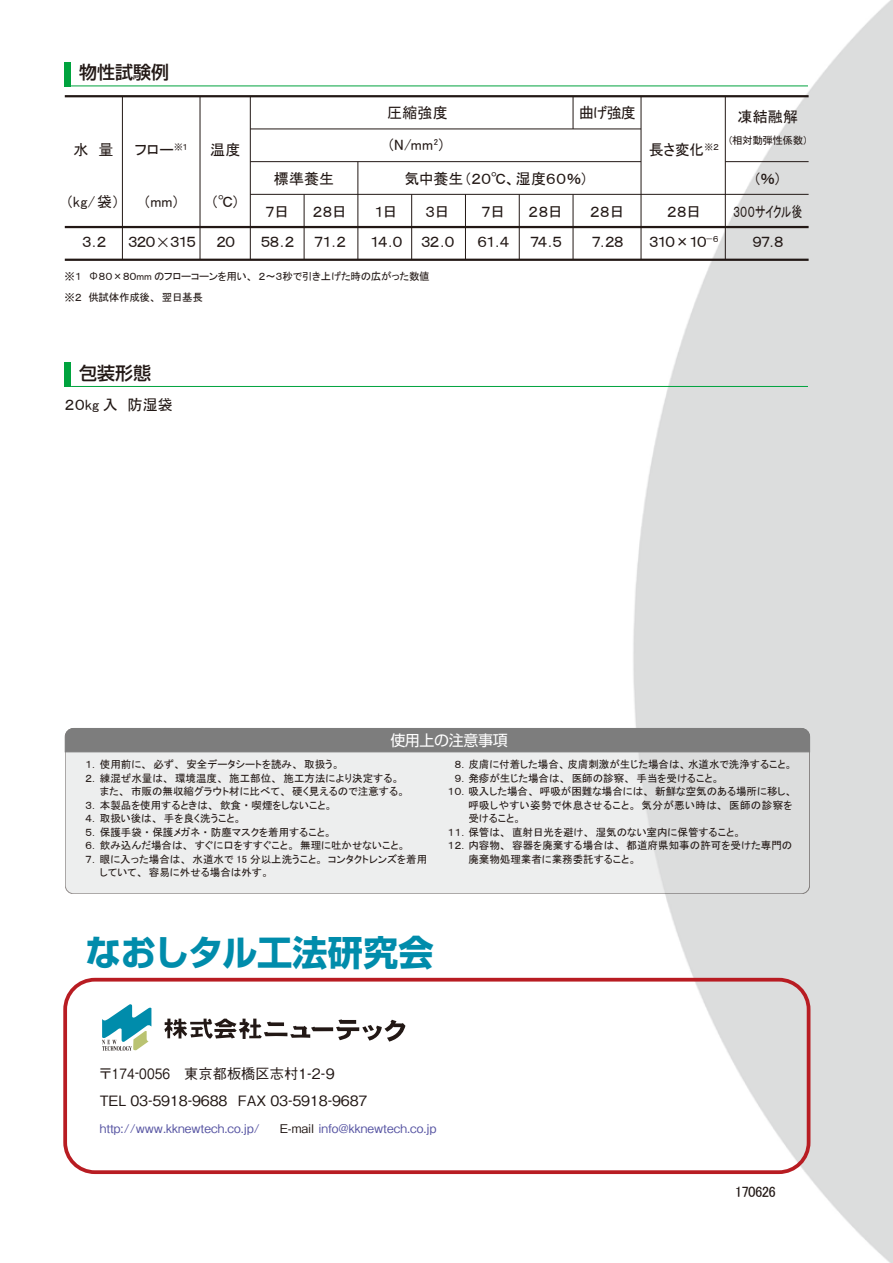
<style>
.page{position:relative;width:893px;height:1263px;background:#fff}
.page>*{position:absolute;margin:0;border:0;box-sizing:border-box;transform-origin:0 0}
.t1{font:700 35.25px "Shin Go Pr 5";color:#008cab}
.t2{font:500 18px "Shin Go Pro";color:#221815}
.t3{font:15px/33px "MS P Gothic";letter-spacing:-.03em;color:#221815}
.t4{font:15px "MS P Gothic";letter-spacing:-.01em;color:#221815}
.t5{font:15px/33px "MS P Gothic";letter-spacing:.01em;color:#221815;text-align:center}
.t6{font:15px "Shin Go Pro";letter-spacing:-.025em;color:#fff}
.t7{font:500 14.25px/27px "Gothic BBB Pro";color:#221815}
.t8{font:500 12px "Gothic BBB Pro";color:#5654a2}
.t9{font:10.5px/13.5px "MS P Gothic";color:#221815}
.t10{font:10.5px/21px "MS P Gothic";letter-spacing:-.025em;color:#221815}
.t11{font:10.5px/13.5px "MS P Gothic";letter-spacing:.035em;color:#221815}
.t12{font:10.5px "MS P Gothic";letter-spacing:-.04em;color:#221815}
.s1{font-family:"Koz Go Pr 6 N"}
.s2{color:#221815}
</style>
<div class="page">
<img style="left:625px;top:0;width:268px;height:1263px">
<hr style="left:65px;top:95px;width:744px;height:2px;background:#221815">
<hr style="left:250px;top:129px;width:391px;height:1px;background:#221815">
<hr style="left:250px;top:161px;width:391px;height:1px;background:#221815">
<hr style="left:725px;top:161px;width:84px;height:1px;background:#221815">
<hr style="left:250px;top:194px;width:559px;height:1px;background:#221815">
<hr style="left:65px;top:226px;width:744px;height:2px;background:#221815">
<hr style="left:65px;top:259px;width:744px;height:2px;background:#221815">
<hr style="left:122px;top:96px;width:1px;height:164px;background:#221815">
<hr style="left:200px;top:96px;width:1px;height:164px;background:#221815">
<hr style="left:250px;top:96px;width:1px;height:164px;background:#221815">
<hr style="left:357px;top:162px;width:1px;height:98px;background:#221815">
<hr style="left:519px;top:194px;width:1px;height:66px;background:#221815">
<hr style="left:465px;top:194px;width:1px;height:66px;background:#221815">
<hr style="left:304px;top:194px;width:1px;height:66px;background:#221815">
<hr style="left:411px;top:194px;width:1px;height:66px;background:#221815">
<hr style="left:573px;top:194px;width:1px;height:66px;background:#221815">
<hr style="left:573px;top:96px;width:1px;height:33px;background:#221815">
<hr style="left:641px;top:96px;width:1px;height:164px;background:#221815">
<hr style="left:725px;top:96px;width:1px;height:164px;background:#221815">
<div style="left:64px;top:62px;width:7px;height:24px;background:#00a33e"></div>
<hr style="left:71px;top:86px;width:737px;height:1px;background:#00a33e">
<div style="left:64px;top:363px;width:7px;height:24px;background:#00a33e"></div>
<hr style="left:71px;top:386px;width:737px;height:1px;background:#00a33e">
<div style="left:65px;top:728px;width:745px;height:166px;background:linear-gradient(to right,#f1f2f2,#e0e1e1);border-radius:9px"></div>
<div style="left:65px;top:728px;width:745px;height:24px;background:#7d7d7d"></div>
<div style="left:63px;top:978px;width:747px;height:196px;border:4px solid #b81c22;border-radius:30px"></div>
<svg style="left:102px;top:1004px;width:49px;height:47px"></svg>
<svg style="left:164px;top:1018px;width:241px;height:23px"></svg>
<p class="t2" style="left:79px;top:58px;width:91px">物性試験例</p>
<p class="t3" style="left:73px;top:133px;width:41px">水　量</p>
<p class="t3" style="left:66px;top:185px;width:55px">（kg/袋）</p>
<p class="t3" style="left:82px;top:225px;width:27px">３.２</p>
<p class="t3" style="left:135px;top:133px;width:55px">フロー<sup>※１</sup></p>
<p class="t3" style="left:143px;top:185px;width:38px">（mm）</p>
<p class="t3" style="left:128px;top:225px;width:70px">３２０<span class="s1">×</span>３１５</p>
<p class="t3" style="left:387px;top:96px;width:62px">圧縮強度</p>
<p class="t3" style="left:579px;top:96px;width:58px">曲げ強度</p>
<p class="t3" style="left:387px;top:128px;width:60px">（N/mm<sup>2</sup>）</p>
<p class="t3" style="left:210px;top:133px;width:32px">温度</p>
<p class="t3" style="left:649px;top:133px;width:72px">長さ変化<sup>※２</sup></p>
<p class="t3" style="left:738px;top:100px;width:62px">凍結融解</p>
<p class="t12" style="left:728px;top:135px;width:82px">（相対動弾性係数）</p>
<p class="t3" style="left:265px;top:162px;width:70px;text-indent:9px">標準養生<br>７日</p>
<p class="t4" style="left:404px;top:171px;width:185px">気中養生（２０℃、湿度６０％）</p>
<p class="t5" style="left:733px;top:162px;width:71px">（％）<br>３００サイクル後</p>
<p class="t3" style="left:211px;top:185px;width:31px">（℃）</p>
<p class="t3" style="left:216px;top:225px;width:21px">２０</p>
<p class="t3" style="left:260px;top:225px;width:36px">５８.２</p>
<p class="t3" style="left:649px;top:196px;width:71px;line-height:30.6px;text-align:center">２８日<br>３１０×１０<sup>−６</sup></p>
<p class="t3" style="left:312px;top:195px;width:36px">２８日</p>
<p class="t3" style="left:374px;top:195px;width:25px">１日</p>
<p class="t3" style="left:425px;top:195px;width:26px">３日</p>
<p class="t3" style="left:481px;top:195px;width:26px">７日</p>
<p class="t3" style="left:528px;top:195px;width:36px">２８日</p>
<p class="t3" style="left:590px;top:195px;width:36px">２８日</p>
<p class="t3" style="left:314px;top:225px;width:34px">７１.２</p>
<p class="t3" style="left:370px;top:225px;width:86px">１４.０ ３２.０</p>
<p class="t3" style="left:477px;top:225px;width:34px">６１.４</p>
<p class="t3" style="left:530px;top:225px;width:34px">７４.５</p>
<p class="t3" style="left:591px;top:225px;width:34px">７.２８</p>
<p class="t3" style="left:752px;top:225px;width:33px">９７.８</p>
<p class="t10" style="left:65px;top:266px;width:367px">※１　Φ８０×８０mm のフローコーンを用い、２～３秒で引き上げた時の広がった数値※２　供試体作成後、翌日基長</p>
<p class="t2" style="left:79px;top:358px;width:73px">包装形態</p>
<p class="t3" style="left:65px;top:388px;width:110px">２０kg 入　防湿袋</p>
<p class="t6" style="left:390px;top:727px;width:119px">使用上の注意事項</p>
<p class="t9" style="left:100px;top:758px;width:329px">使用前に、必ず、安全データシートを読み、取扱う。<br>練混ぜ水量は、環境温度、施工部位、施工方法により決定する。<br>また、市販の無収縮グラウト材に比べて、硬く見えるので注意する。<br>本製品を使用するときは、飲食・喫煙をしないこと。<br>取扱い後は、手を良く洗うこと。<br>保護手袋・保護メガネ・防塵マスクを着用すること。<br>飲み込んだ場合は、すぐに口をすすぐこと。無理に吐かせないこと。<br>眼に入った場合は、水道水で 15 分以上洗うこと。コンタクトレンズを着用していて、容易に外せる場合は外す。</p>
<p class="t9" style="left:455px;top:758px;width:339px">８. 皮膚に付着した場合、皮膚刺激が生じた場合は、水道水で洗浄すること。</p>
<p class="t9" style="left:85px;top:758px;width:11px">１.<br>２.</p>
<p class="t9" style="left:85px;top:798px;width:11px;text-align:justify">３.<br>４.<br>５.<br>６.<br>７.</p>
<p class="t9" style="left:455px;top:771px;width:266px">９. 発疹が生じた場合は、医師の診察、手当を受けること。</p>
<p class="t9" style="left:447px;top:785px;width:347px">１０. 吸入した場合、呼吸が困難な場合には、新鮮な空気のある場所に移し、</p>
<p class="t9" style="left:447px;top:825px;width:295px">１１. 保管は、直射日光を避け、湿気のない室内に保管すること。</p>
<p class="t9" style="left:447px;top:839px;width:347px">１２. 内容物、容器を廃棄する場合は、都道府県知事の許可を受けた専門の</p>
<p class="t11" style="left:468px;top:798px;width:326px">呼吸しやすい姿勢で休息させること。気分が悪い時は、医師の診察を受けること。</p>
<p class="t9" style="left:468px;top:852px;width:169px">廃棄物処理業者に業務委託すること。</p>
<p class="t1" style="left:85px;top:924px;width:350px">なおしタル工法研究会</p>
<p class="t7" style="left:99px;top:1058px;width:271px">〒174-0056 東京都板橋区志村1-2-9<br>TEL 03-5918-9688 FAX 03-5918-9687</p>
<p class="t8" style="left:100px;top:1118px;width:338px">http://www.kknewtech.co.jp/<span class="s2">　 E-mail</span> info@kknewtech.co.jp</p>
<p class="t3" style="left:735px;top:1175px;width:43px">170626</p>
</div>
